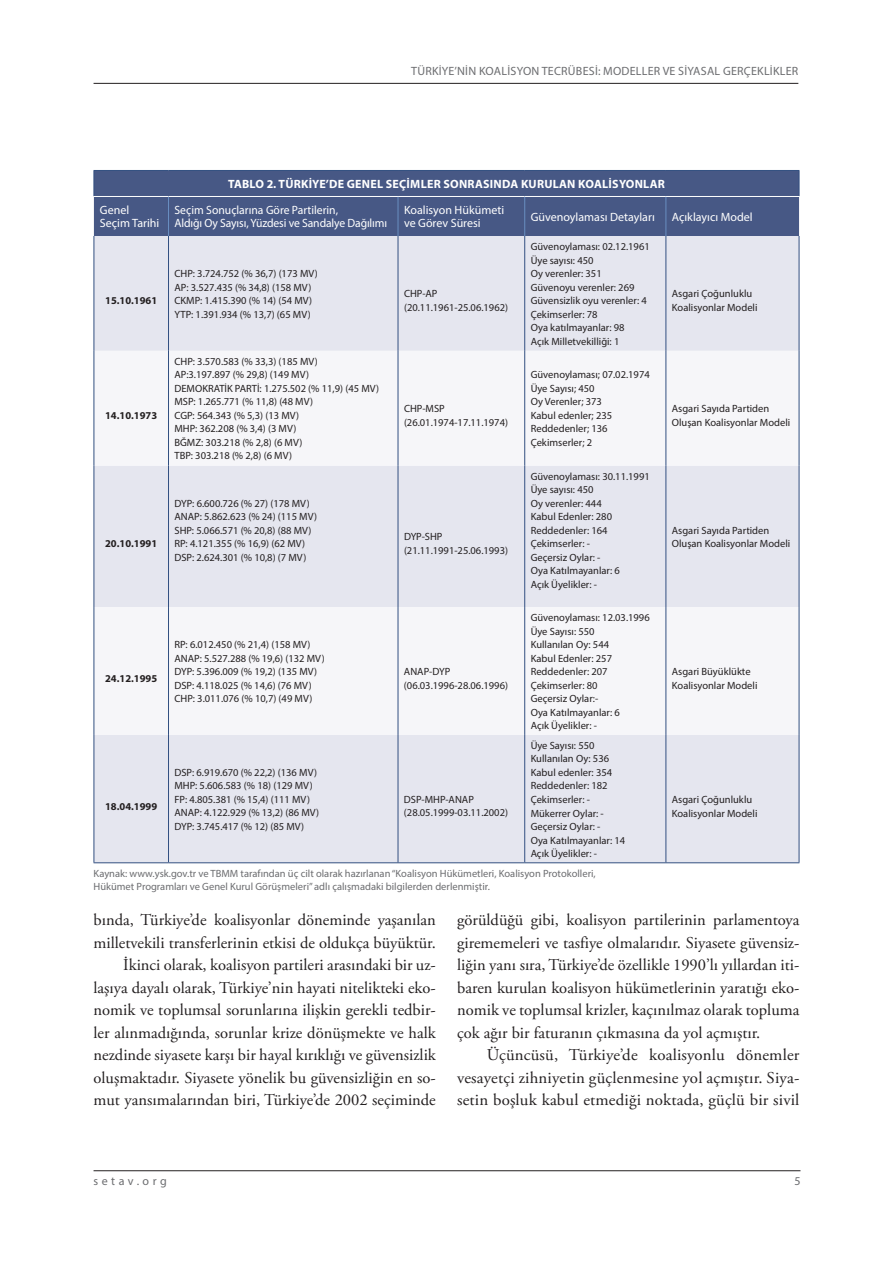
<style>
.page{position:relative;width:893px;height:1263px;background:#fff}
.page>*{position:absolute;margin:0;border:0;box-sizing:border-box;transform-origin:0 0}
.t1{font:16.5px/22.5px "Adobe Garamond Pro";color:#231f20;text-align:justify}
.t2{font:12px/13.5px "Myriad Pro";color:#fff}
.t3{font:12px "Myriad Pro";letter-spacing:.02em;color:#6c6d70}
.t4{font:700 12px "Myriad Pro";letter-spacing:.02em;color:#fff}
.t5{font:12px "Myriad Pro";letter-spacing:.29em;color:#6c6d70}
.t6{font:10.5px/13.5px "Myriad Pro";color:#231f20}
.t7{font:10.5px/13.5px "Myriad Pro";color:#6c6d70}
.t8{font:700 10.5px "Myriad Pro";color:#231f20}
</style>
<div class="page">
<hr style="left:94px;top:1170px;width:706px;height:1px;background:#231f20">
<hr style="left:94px;top:83px;width:704px;height:1px;background:#231f20">
<div style="left:94px;top:171px;width:705px;height:65px;background:#475885"></div>
<div style="left:95px;top:236px;width:704px;height:626px;background:#e5e6ef"></div>
<svg style="left:95px;top:351px;width:704px;height:384px;fill:#f6f6f9"></svg>
<hr style="left:94px;top:170px;width:74px;height:1px;background:#335081">
<svg style="left:94px;top:171px;width:1px;height:25px"></svg>
<hr style="left:168px;top:170px;width:230px;height:1px;background:#335081">
<hr style="left:398px;top:170px;width:127px;height:1px;background:#335081">
<hr style="left:525px;top:170px;width:141px;height:1px;background:#335081">
<hr style="left:666px;top:170px;width:133px;height:1px;background:#335081">
<svg style="left:799px;top:171px;width:1px;height:25px"></svg>
<hr style="left:94px;top:236px;width:1px;height:115px;background:#335081">
<hr style="left:799px;top:236px;width:1px;height:115px;background:#335081">
<hr style="left:94px;top:351px;width:1px;height:115px;background:#335081">
<hr style="left:799px;top:351px;width:1px;height:115px;background:#335081">
<hr style="left:94px;top:466px;width:1px;height:141px;background:#335081">
<hr style="left:799px;top:466px;width:1px;height:141px;background:#335081">
<hr style="left:94px;top:607px;width:1px;height:128px;background:#335081">
<hr style="left:799px;top:607px;width:1px;height:128px;background:#335081">
<hr style="left:94px;top:735px;width:1px;height:127px;background:#335081">
<hr style="left:799px;top:735px;width:1px;height:127px;background:#335081">
<hr style="left:94px;top:862px;width:74px;height:1px;background:#335081">
<hr style="left:168px;top:862px;width:230px;height:1px;background:#335081">
<hr style="left:398px;top:862px;width:127px;height:1px;background:#335081">
<hr style="left:525px;top:862px;width:141px;height:1px;background:#335081">
<hr style="left:666px;top:862px;width:133px;height:1px;background:#335081">
<hr style="left:168px;top:236px;width:1px;height:115px;background:#335081">
<hr style="left:398px;top:236px;width:1px;height:115px;background:#335081">
<hr style="left:524px;top:236px;width:1px;height:115px;background:#335081">
<hr style="left:666px;top:236px;width:1px;height:115px;background:#335081">
<hr style="left:168px;top:351px;width:1px;height:115px;background:#335081">
<hr style="left:398px;top:351px;width:1px;height:115px;background:#335081">
<hr style="left:524px;top:351px;width:1px;height:115px;background:#335081">
<hr style="left:666px;top:351px;width:1px;height:115px;background:#335081">
<hr style="left:168px;top:466px;width:1px;height:141px;background:#335081">
<hr style="left:398px;top:466px;width:1px;height:141px;background:#335081">
<hr style="left:524px;top:466px;width:1px;height:141px;background:#335081">
<hr style="left:666px;top:466px;width:1px;height:141px;background:#335081">
<hr style="left:168px;top:607px;width:1px;height:128px;background:#335081">
<hr style="left:398px;top:607px;width:1px;height:128px;background:#335081">
<hr style="left:524px;top:607px;width:1px;height:128px;background:#335081">
<hr style="left:666px;top:607px;width:1px;height:128px;background:#335081">
<hr style="left:168px;top:735px;width:1px;height:127px;background:#335081">
<hr style="left:398px;top:735px;width:1px;height:127px;background:#335081">
<hr style="left:524px;top:735px;width:1px;height:127px;background:#335081">
<hr style="left:666px;top:735px;width:1px;height:127px;background:#335081">
<hr style="left:94px;top:196px;width:74px;height:1px;background:#fff">
<hr style="left:168px;top:196px;width:230px;height:1px;background:#fff">
<hr style="left:398px;top:196px;width:127px;height:1px;background:#fff">
<hr style="left:525px;top:196px;width:141px;height:1px;background:#fff">
<hr style="left:666px;top:196px;width:133px;height:1px;background:#fff">
<hr style="left:168px;top:197px;width:1px;height:39px;background:#698ec1">
<hr style="left:398px;top:197px;width:1px;height:39px;background:#698ec1">
<hr style="left:524px;top:197px;width:1px;height:39px;background:#698ec1">
<hr style="left:666px;top:197px;width:1px;height:39px;background:#698ec1">
<p class="t3" style="left:411px;top:64px;width:389px">TÜRKİYE’NİN KOALİSYON TECRÜBESİ: MODELLER VE SİYASAL GERÇEKLİKLER</p>
<p class="t4" style="left:228px;top:176px;width:438px">TABLO 2. TÜRKIYE’DE GENEL SEÇIMLER SONRASI NDA KURULAN KOALISYONLAR</p>
<p class="t2" style="left:100px;top:203px;width:61px">Genel<br>Seçim Tarihi</p>
<p class="t2" style="left:174px;top:203px;width:214px">Seçim Sonuçlarına Göre Partilerin,<br>Aldığı Oy Sayısı, Yüzdesi ve Sandalye Dağılımı</p>
<p class="t2" style="left:404px;top:203px;width:102px">Koalisyon Hükümeti ve Görev Süresi</p>
<p class="t2" style="left:531px;top:210px;width:126px">Güvenoylaması Detayları</p>
<p class="t2" style="left:672px;top:210px;width:82px">Açıklayıcı Model</p>
<p class="t8" style="left:105px;top:294px;width:54px">15.10.1961</p>
<p class="t8" style="left:105px;top:409px;width:54px">14.10.1973</p>
<p class="t8" style="left:105px;top:537px;width:54px">20.10.1991</p>
<p class="t6" style="left:174px;top:267px;width:145px">CHP: 3.724.752 (% 36,7) (173 MV)<br>AP: 3.527.435 (% 34,8) (158 MV)<br>CKMP: 1.415.390 (% 14) (54 MV)<br>YTP: 1.391.934 (% 13,7) (65 MV)</p>
<p class="t6" style="left:174px;top:354px;width:206px">CHP: 3.570.583 (% 33,3) (185 MV)<br>AP:3.197.897 (% 29,8) (149 MV)<br>DEMOKRATİK PARTİ: 1.275.502 (% 11,9) (45 MV)<br>MSP: 1.265.771 (% 11,8) (48 MV)<br>CGP: 564.343 (% 5,3) (13 MV)<br>MHP: 362.208 (% 3,4) (3 MV)<br>BĞMZ: 303.218 (% 2,8) (6 MV)<br>TBP: 303.218 (% 2,8) (6 MV)</p>
<p class="t6" style="left:174px;top:496px;width:144px">DYP: 6.600.726 (% 27) (178 MV)<br>ANAP: 5.862.623 (% 24) (115 MV)<br>SHP: 5.066.571 (% 20,8) (88 MV)<br>RP: 4.121.355 (% 16,9) (62 MV)<br>DSP: 2.624.301 (% 10,8) (7 MV)</p>
<p class="t8" style="left:105px;top:671px;width:54px">24.12.1995</p>
<p class="t6" style="left:174px;top:638px;width:152px">RP: 6.012.450 (% 21,4) (158 MV)<br>ANAP: 5.527.288 (% 19,6) (132 MV)<br>DYP: 5.396.009 (% 19,2) (135 MV)<br>DSP: 4.118.025 (% 14,6) (76 MV)<br>CHP: 3.011.076 (% 10,7) (49 MV)</p>
<p class="t8" style="left:105px;top:799px;width:54px">18.04.1999</p>
<p class="t6" style="left:174px;top:765px;width:146px">DSP: 6.919.670 (% 22,2) (136 MV)<br>MHP: 5.606.583 (% 18) (129 MV)<br>FP: 4.805.381 (% 15,4) (111 MV)<br>ANAP: 4.122.929 (% 13,2) (86 MV)<br>DYP: 3.745.417 (% 12) (85 MV)</p>
<p class="t6" style="left:404px;top:287px;width:106px">CHP-AP (20.11.1961-25.06.1962)</p>
<p class="t6" style="left:404px;top:402px;width:106px">CHP-MSP (26.01.1974-17.11.1974)</p>
<p class="t6" style="left:404px;top:530px;width:106px">DYP-SHP (21.11.1991-25.06.1993)</p>
<p class="t6" style="left:404px;top:665px;width:106px">ANAP-DYP (06.03.1996-28.06.1996)</p>
<p class="t6" style="left:404px;top:792px;width:106px">DSP-MHP-ANAP (28.05.1999-03.11.2002)</p>
<p class="t6" style="left:531px;top:240px;width:121px">Güvenoylaması: 02.12.1961<br>Üye sayısı: 450<br>Oy verenler: 351<br>Güvenoyu verenler: 269<br>Güvensizlik oyu verenler: 4<br>Çekimserler: 78<br>Oya katılmayanlar: 98<br>Açık Milletvekilliği: 1</p>
<p class="t6" style="left:531px;top:368px;width:121px">Güvenoylaması; 07.02.1974<br>Üye Sayısı; 450<br>Oy Verenler; 373<br>Kabul edenler; 235<br>Reddedenler; 136<br>Çekimserler; 2</p>
<p class="t6" style="left:531px;top:469px;width:121px">Güvenoylaması: 30.11.1991<br>Üye sayısı: 450<br>Oy verenler: 444<br>Kabul Edenler: 280<br>Reddedenler: 164<br>Çekimserler: -<br>Geçersiz Oylar: -<br>Oya Katılmayanlar: 6<br>Açık Üyelikler: -</p>
<p class="t6" style="left:531px;top:611px;width:121px">Güvenoylaması: 12.03.1996<br>Üye Sayısı: 550<br>Kullanılan Oy: 544<br>Kabul Edenler: 257<br>Reddedenler: 207<br>Çekimserler: 80<br>Geçersiz Oylar:-<br>Oya Katılmayanlar: 6<br>Açık Üyelikler: -</p>
<p class="t6" style="left:531px;top:738px;width:96px">Üye Sayısı: 550<br>Kullanılan Oy: 536<br>Kabul edenler: 354<br>Reddedenler: 182<br>Çekimserler: -<br>Mükerrer Oylar: -<br>Geçersiz Oylar: -<br>Oya Katılmayanlar: 14<br>Açık Üyelikler: -</p>
<p class="t7" style="left:93px;top:866px;width:504px">Kaynak: www.ysk.gov.tr ve TBMM tarafından üç cilt olarak hazırlanan “Koalisyon Hükümetleri, Koalisyon Protokolleri,<br>Hükümet Programları ve Genel Kurul Görüşmeleri” adlı çalışmadaki bilgilerden derlenmiştir.</p>
<p class="t6" style="left:672px;top:287px;width:87px">Asgari Çoğunluklu<br>Koalisyonlar Modeli</p>
<p class="t6" style="left:672px;top:402px;width:120px">Asgari Sayıda Partiden<br>Oluşan Koalisyonlar Modeli</p>
<p class="t6" style="left:672px;top:523px;width:120px">Asgari Sayıda Partiden<br>Oluşan Koalisyonlar Modeli</p>
<p class="t6" style="left:672px;top:665px;width:87px">Asgari Büyüklükte<br>Koalisyonlar Modeli</p>
<p class="t6" style="left:672px;top:792px;width:87px">Asgari Çoğunluklu<br>Koalisyonlar Modeli</p>
<p class="t1" style="left:94px;top:909px;width:344px;text-align:right">bında, Türkiye’de koalisyonlar döneminde yaşanılan milletvekili transferlerinin etkisi de oldukça büyüktür.<br>İkinci olarak, koalisyon partileri arasındaki bir uz&shy;laşıya dayalı olarak, Türkiye’nin hayati nitelikteki eko&shy;nomik ve toplumsal sorunlarına ilişkin gerekli tedbir&shy;ler alınmadığında, sorunlar krize dönüşmekte ve halk nezdinde siyasete karşı bir hayal kırıklığı ve güvensizlik oluşmaktadır. Siyasete yönelik bu güvensizliğin en so&shy;mut yansımalarından biri, Türkiye’de 2002 seçiminde</p>
<p class="t1" style="left:457px;top:909px;width:344px">görüldüğü gibi, koalisyon partilerinin parlamentoya girememeleri ve tasfiye olmalarıdır. Siyasete güvensiz&shy;liğin yanı sıra, Türkiye’de özellikle 1990’lı yıllardan iti&shy;baren kurulan koalisyon hükümetlerinin yaratığı eko&shy;nomik ve toplumsal krizler, kaçınılmaz olarak topluma çok ağır bir faturanın çıkmasına da yol açmıştır.</p>
<h1 class="t1" style="left:457px;top:1044px;width:344px;text-indent:30px">Üçüncüsü, Türkiye’de koalisyonlu dönemler vesayetçi zihniyetin güçlenmesine yol açmıştır. Siya&shy;setin boşluk kabul etmediği noktada, güçlü bir sivil</h1>
<p class="t5" style="left:94px;top:1173px;width:75px">setav.org</p>
<p class="t3" style="left:794px;top:1173px;width:8px">5</p>
</div>
